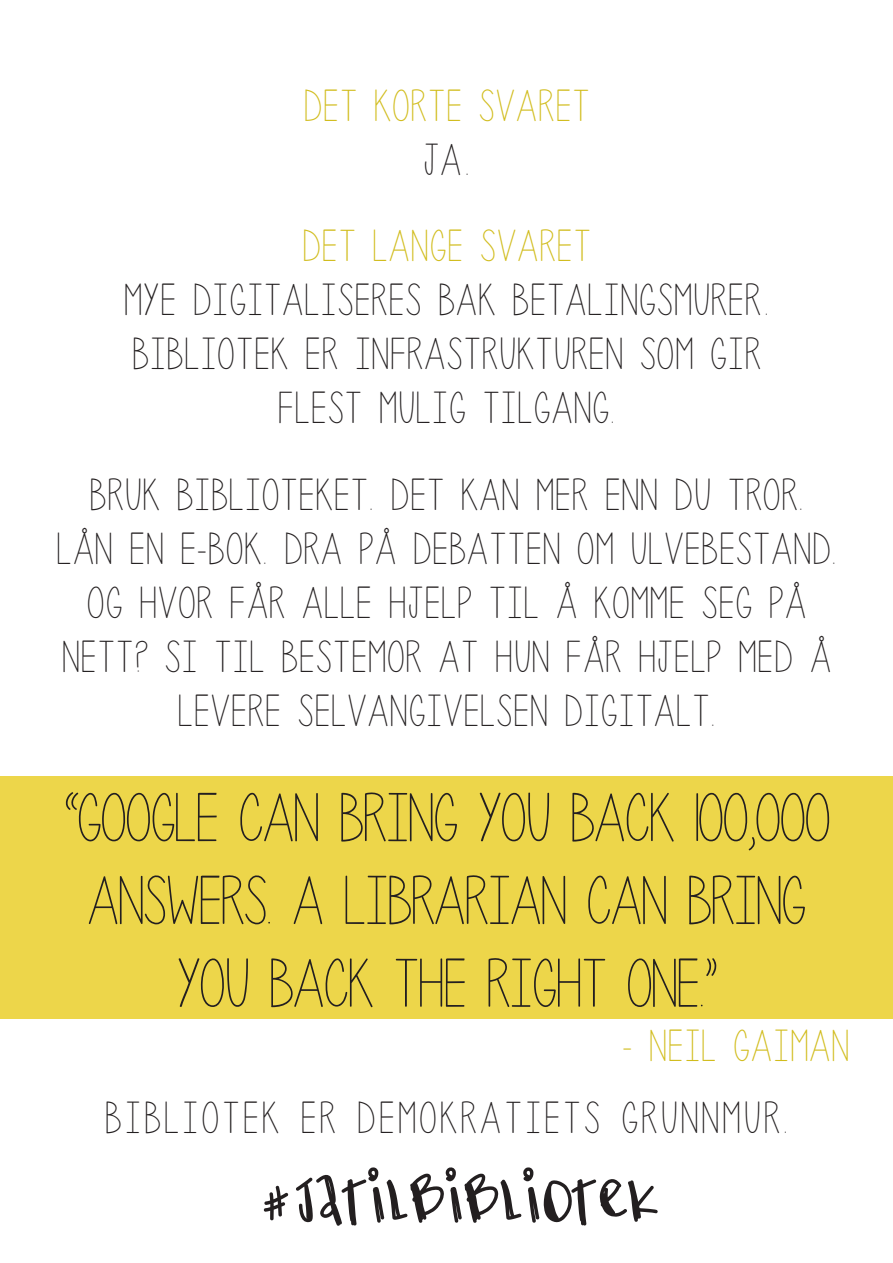
<style>
.page{position:relative;width:893px;height:1263px;background:#fff}
.page>*{position:absolute;margin:0;border:0;box-sizing:border-box;transform-origin:0 0}
.t1{font:72px "Electric Circus";color:#231f20}
.t2{font:69px/82.8px "Penelope Anne";color:#231f20;text-align:center}
.t3{font:45px/54px "Penelope Anne";letter-spacing:.05em;color:#231f20;text-align:center}
.t4{font:45px "Penelope Anne";letter-spacing:.05em;color:#d1bc1c}
.t5{font:45px "Penelope Anne";letter-spacing:.1em;color:#231f20}
</style>
<div class="page">
<div style="left:0;top:776px;width:893px;height:242px;background:#edd64a"></div>
<p class="t4" style="left:304px;top:84px;width:286px">DET KORTE SVARET</p>
<p class="t3" style="left:424px;top:134px;width:47px">JA.</p>
<p class="t4" style="left:303px;top:224px;width:289px">DET LANGE SVARET</p>
<p class="t3" style="left:125px;top:274px;width:645px">MYE DIGITALISERES BAK BETALINGSMURER.</p>
<p class="t3" style="left:133px;top:328px;width:629px">BIBLIOTEK ER INFRASTRUKTUREN SOM GIR</p>
<p class="t3" style="left:279px;top:382px;width:337px">FLEST MULIG TILGANG.</p>
<p class="t3" style="left:90px;top:469px;width:714px">BRUK BIBLIOTEKET. DET KAN MER ENN DU TROR.</p>
<p class="t3" style="left:57px;top:523px;width:780px">LÅN EN E-BOK. DRA PÅ DEBATTEN OM ULVEBESTAND.<br>OG HVOR FÅR ALLE HJELP TIL Å KOMME SEG PÅ NETT? SI TIL BESTEMOR AT HUN FÅR HJELP MED Å LEVERE SELVANGIVELSEN DIGITALT.</p>
<p class="t2" style="left:63px;top:778px;width:768px">“GOOGLE CAN BRING YOU BACK 100,000<br>ANSWERS. A LIBRARIAN CAN BRING<br>YOU BACK THE RIGHT ONE.”</p>
<p class="t4" style="left:623px;top:1023px;width:227px">- NEIL GAIMAN</p>
<p class="t5" style="left:106px;top:1095px;width:683px">BIBLIOTEK ER DEMOKRATIETS GRUNNMUR.</p>
<p class="t1" style="left:255px;top:1162px;width:404px">#JATILBIBLIOTEK</p>
</div>
